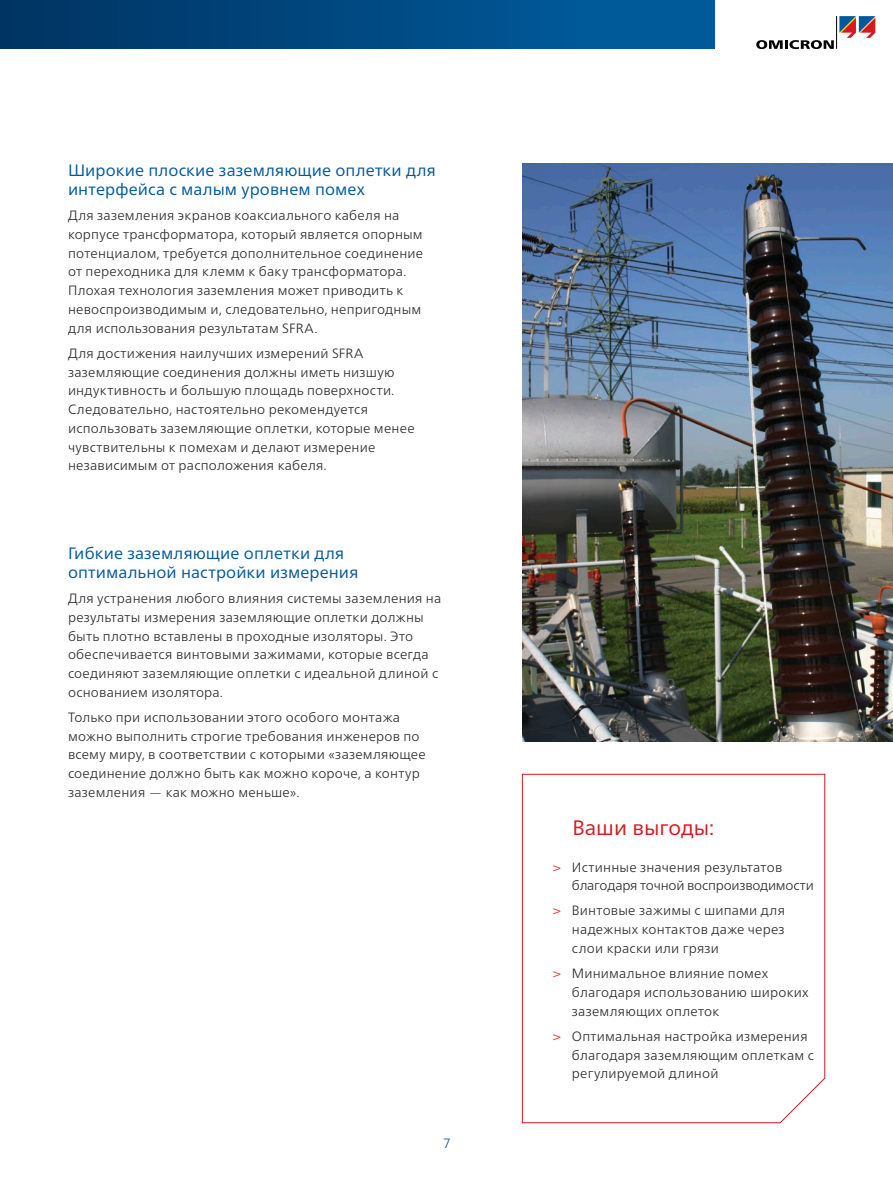
<style>
.page{position:relative;width:893px;height:1191px;background:#fff}
.page>*{position:absolute;margin:0;border:0;box-sizing:border-box;transform-origin:0 0}
.t1{font:21px "Frutiger Neue LTW1 G";color:#d61820}
.t2{font:16.5px/18.8px "Frutiger Neue LTW1 G";letter-spacing:.005em;color:#00599a}
.t3{font:300 13.5px/18.8px "Frutiger Neue LTW1 G";letter-spacing:.015em;color:#282829}
.t4{font:300 13.5px/18.8px "Frutiger Neue LTW1 G";letter-spacing:-.01em;color:#282829}
.t5{font:300 13.5px "Frutiger Neue LTW1 G";color:#00599a}
.s1{font-size:14.25px;color:#d82c25}
</style>
<div class="page">
<div style="left:0;top:0;width:714px;height:49px;background:linear-gradient(to right,#003463,#005ea0)"></div>
<svg style="left:756px;top:16px;width:119px;height:33px"></svg>
<img style="left:522px;top:164px;width:371px;height:577px">
<svg style="left:522px;top:774px;width:303px;height:349px"></svg>
<p class="t2" style="left:68px;top:161px;width:369px">Широкие плоские заземляющие оплетки для интерфейса с малым уровнем помех</p>
<p class="t3" style="left:68px;top:206px;width:357px">Для заземления экранов коаксиального кабеля на корпусе трансформатора, который является опорным потенциалом, требуется дополнительное соединение от переходника для клемм к баку трансформатора.<br>Плохая технология заземления может приводить к невоспроизводимым и, следовательно, непригодным для использования результатам SFRA.</p>
<p class="t3" style="left:68px;top:344px;width:348px">Для достижения наилучших измерений SFRA заземляющие соединения должны иметь низшую индуктивность и большую площадь поверхности.<br>Следовательно, настоятельно рекомендуется использовать заземляющие оплетки, которые менее чувствительны к помехам и делают измерение независимым от расположения кабеля.</p>
<p class="t2" style="left:68px;top:544px;width:292px">Гибкие заземляющие оплетки для оптимальной настройки измерения</p>
<p class="t3" style="left:68px;top:589px;width:375px">Для устранения любого влияния системы заземления на результаты измерения заземляющие оплетки должны быть плотно вставлены в проходные изоляторы. Это обеспечивается винтовыми зажимами, которые всегда соединяют заземляющие оплетки с идеальной длиной с основанием изолятора.</p>
<p class="t3" style="left:68px;top:707px;width:359px">Только при использовании этого особого монтажа можно выполнить строгие требования инженеров по всему миру, в соответствии с которыми «заземляющее соединение должно быть как можно короче, а контур заземления — как можно меньше».</p>
<p class="t5" style="left:443px;top:1135px;width:9px">7</p>
<h1 class="t1" style="left:572px;top:815px;width:144px">Ваши выгоды:</h1>
<p class="t4" style="left:572px;top:857px;width:244px;text-indent:-19px"><span class="s1">&gt;</span> Истинные значения результатов благодаря точной воспроизводимости</p>
<p class="t3" style="left:572px;top:901px;width:215px;text-align:justify;text-indent:-19px"><span class="s1">&gt;</span> Винтовые зажимы с шипами для надежных контактов даже через слои краски или грязи</p>
<p class="t3" style="left:572px;top:964px;width:238px;text-indent:-19px"><span class="s1">&gt;</span> Минимальное влияние помех благодаря использованию широких заземляющих оплеток</p>
<p class="t3" style="left:572px;top:1026px;width:243px;text-indent:-19px"><span class="s1">&gt;</span> Оптимальная настройка измерения благодаря заземляющим оплеткам с регулируемой длиной</p>
</div>
